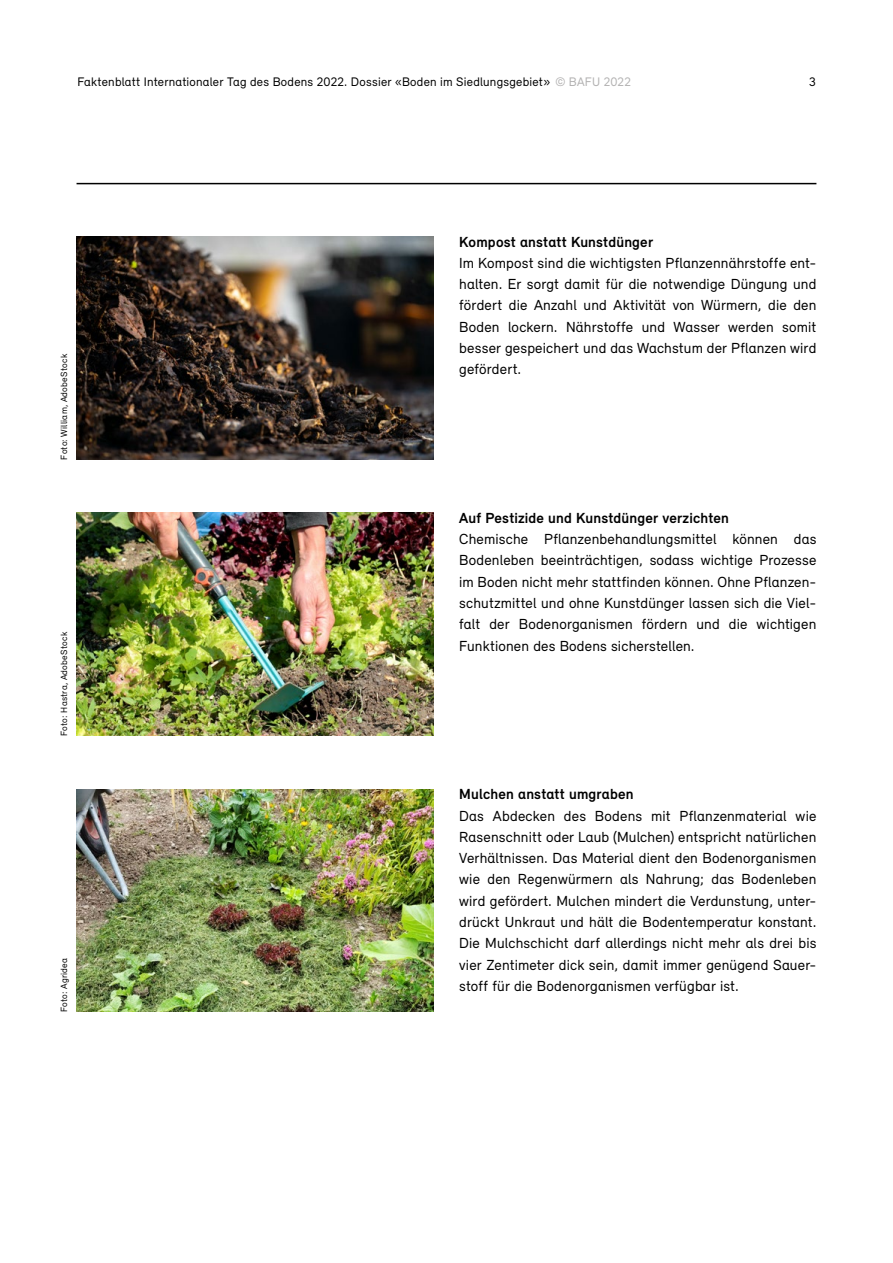
<style>
.page{position:relative;width:893px;height:1263px;background:#fff}
.page>*{position:absolute;margin:0;border:0;box-sizing:border-box;transform-origin:0 0}
.t1{font:15px/21.3px "Relevant";letter-spacing:.01em;color:#000;text-align:justify}
.t2{font:700 15px "Relevant";letter-spacing:.015em;color:#000}
.t3{font:12.75px "Relevant";letter-spacing:.02em;color:#000}
.t4{font:9.3px "Relevant";letter-spacing:.025em;color:#000}
.s1{color:#b3b2b2}
</style>
<div class="page">
<img style="left:77px;top:237px;width:357px;height:223px">
<img style="left:77px;top:789px;width:357px;height:223px">
<img style="left:77px;top:513px;width:357px;height:222px">
<hr style="left:77px;top:183px;width:739px;height:1px;background:#000">
<p class="t3" style="left:77px;top:74px;width:555px">Faktenblatt Internationaler Tag des Bodens 2022. Dossier «Boden im Siedlungsgebiet» <span class="s1">© BAFU 2022</span></p>
<p class="t3" style="left:809px;top:74px;width:8px">3</p>
<p class="t4" style="left:59px;top:460px;width:107px;rotate:-90deg">Foto: William, AdobeStock</p>
<p class="t4" style="left:59px;top:736px;width:105px;rotate:-90deg">Foto: Hastra, AdobeStock</p>
<p class="t4" style="left:59px;top:1012px;width:56px;rotate:-90deg">Foto: Agridea</p>
<p class="t2" style="left:459px;top:233px;width:195px">Kompost anstatt Kunstdünger</p>
<p class="t1" style="left:459px;top:252px;width:359px">Im Kompost sind die wichtigsten Pflanzennährstoffe ent&shy;halten. Er sorgt damit für die notwendige Düngung und fördert die Anzahl und Aktivität von Würmern, die den Boden lockern. Nährstoffe und Wasser werden somit besser gespeichert und das Wachstum der Pflanzen wird gefördert.</p>
<p class="t2" style="left:459px;top:509px;width:271px">Auf Pestizide und Kunstdünger verzichten</p>
<p class="t1" style="left:459px;top:528px;width:359px">Chemische Pflanzenbehandlungsmittel können das Bodenleben beeinträchtigen, sodass wichtige Prozesse im Boden nicht mehr stattfinden können. Ohne Pflanzen&shy;schutzmittel und ohne Kunstdünger lassen sich die Viel&shy;falt der Bodenorganismen fördern und die wichtigen Funktionen des Bodens sicherstellen.</p>
<p class="t2" style="left:459px;top:785px;width:176px">Mulchen anstatt umgraben</p>
<p class="t1" style="left:459px;top:805px;width:359px">Das Abdecken des Bodens mit Pflanzenmaterial wie Rasenschnitt oder Laub (Mulchen) entspricht natürlichen Verhältnissen. Das Material dient den Bodenorganismen wie den Regenwürmern als Nahrung; das Bodenleben wird gefördert. Mulchen mindert die Verdunstung, unter&shy;drückt Unkraut und hält die Bodentemperatur konstant.<br>Die Mulchschicht darf allerdings nicht mehr als drei bis vier Zentimeter dick sein, damit immer genügend Sauer&shy;stoff für die Bodenorganismen verfügbar ist.</p>
</div>
